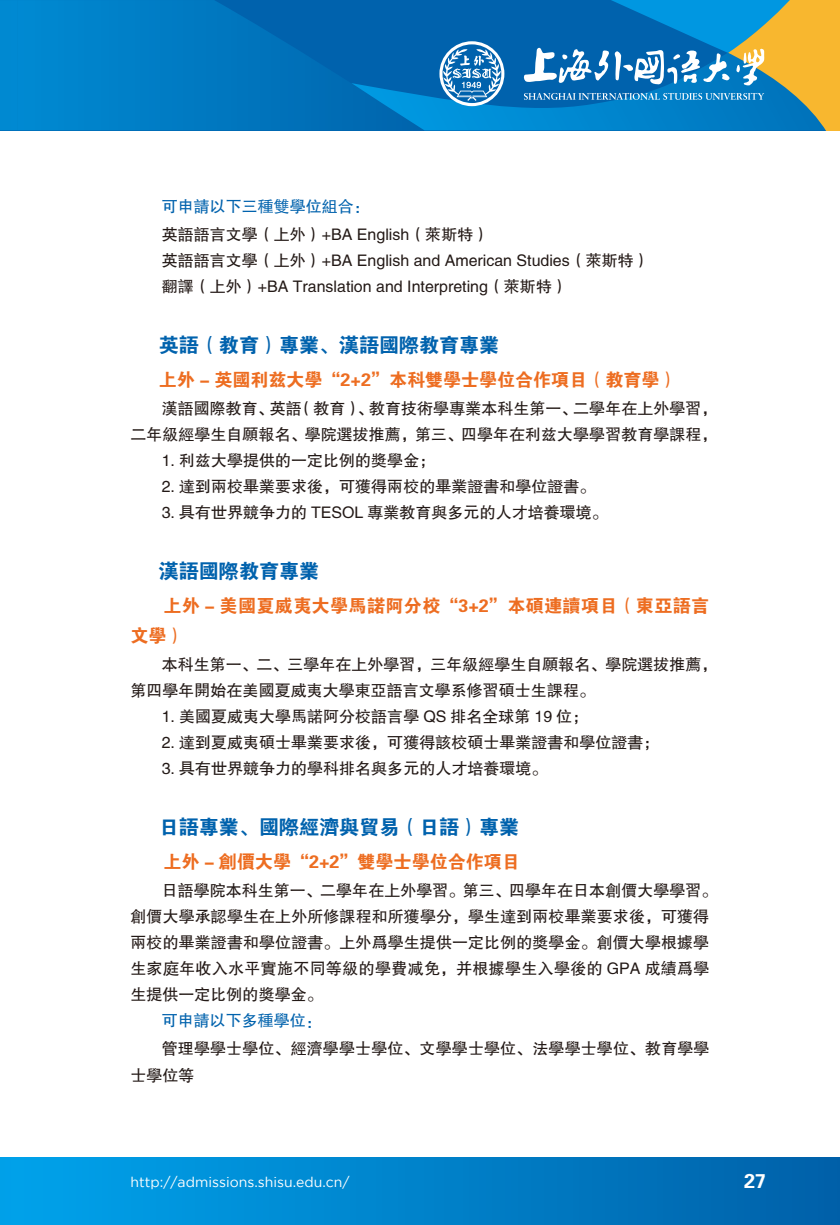
<style>
.page{position:relative;width:840px;height:1225px;background:#fff}
.page>*{position:absolute;margin:0;border:0;box-sizing:border-box;transform-origin:0 0}
.t1{font:20px "FZDHTFW GB1 0";color:#0062ad}
.t2{font:20px "FZDHTJW GB1 0";color:#fff}
.t3{font:18px "FZDHTFW GB1 0";color:#ed6d21}
.t4{font:18px/30px "FZDHTFW GB1 0";letter-spacing:.025em;color:#ed6d21}
.t5{font:16px/26px "FZHTFW GB1 0";color:#231916}
.t6{font:16px "FZHTFW GB1 0";color:#0062ad}
.t7{font:14px "Gotham";color:#fff}
.s1{font-family:"FZHTJW GB1 0"}
</style>
<div class="page">
<div style="left:0;top:1157px;width:17px;height:68px;background:#00a0e9"></div>
<div style="left:17px;top:1157px;width:822px;height:68px;background:linear-gradient(to right,#00a3eb,#0060a9)"></div>
<div style="left:0;top:0;width:17px;height:130px;background:#0089d1"></div>
<svg style="left:17px;top:0;width:314px;height:130px;background:#007ac2"></svg>
<svg style="left:331px;top:0;width:508px;height:130px;background:#2f82ae"></svg>
<p class="t6" style="left:162px;top:198px;width:209px">可申请以下三种双学位组合<span class="s1">：</span></p>
<p class="t5" style="left:162px;top:222px;width:329px">英语语言文学（上外）+BA English（莱斯特）</p>
<p class="t5" style="left:162px;top:248px;width:489px">英语语言文学（上外）+BA English and American Studies（莱斯特）</p>
<p class="t5" style="left:162px;top:274px;width:407px">翻译（上外）+BA Translation and Interpreting（莱斯特）</p>
<p class="t1" style="left:159px;top:334px;width:341px">英语（教育）专业、汉语国际教育专业</p>
<p class="t3" style="left:159px;top:370px;width:519px">上外 - 英国利兹大学“2+2”本科双学士学位合作项目（教育学）</p>
<p class="t5" style="left:130px;top:396px;width:588px;text-align:right">汉语国际教育、英语（教育）、教育技术学专业本科生第一、二学年在上外学习，<br>二年级经学生自愿报名、学院选拔推荐，第三、四学年在利兹大学学习教育学课程，</p>
<p class="t5" style="left:162px;top:448px;width:275px">1. 利兹大学提供的一定比例的奖学金；</p>
<p class="t5" style="left:162px;top:474px;width:435px">2. 达到两校毕业要求后，可获得两校的毕业证书和学位证书。</p>
<p class="t5" style="left:162px;top:500px;width:447px">3. 具有世界竞争力的 TESOL 专业教育与多元的人才培养环境。</p>
<p class="t1" style="left:159px;top:560px;width:161px">汉语国际教育专业</p>
<p class="t4" style="left:130px;top:591px;width:580px;text-indent:33px">上外 - 美国夏威夷大学马诺阿分校“3+2”本硕连读项目（东亚语言文学）</p>
<p class="t5" style="left:130px;top:652px;width:588px;text-indent:31px">本科生第一、二、三学年在上外学习，三年级经学生自愿报名、学院选拔推荐，第四学年开始在美国夏威夷大学东亚语言文学系修习硕士生课程。</p>
<p class="t5" style="left:162px;top:704px;width:428px">1. 美国夏威夷大学马诺阿分校语言学 QS 排名全球第 19 位；</p>
<p class="t5" style="left:162px;top:730px;width:499px">2. 达到夏威夷硕士毕业要求后，可获得该校硕士毕业证书和学位证书；</p>
<p class="t5" style="left:162px;top:756px;width:387px">3. 具有世界竞争力的学科排名与多元的人才培养环境。</p>
<p class="t1" style="left:159px;top:816px;width:362px">日语专业、国际经济与贸易（日语）专业</p>
<p class="t3" style="left:163px;top:852px;width:357px">上外 - 创价大学“2+2”双学士学位合作项目</p>
<p class="t5" style="left:130px;top:878px;width:588px;text-indent:31px">日语学院本科生第一、二学年在上外学习。第三、四学年在日本创价大学学习。创价大学承认学生在上外所修课程和所获学分，学生达到两校毕业要求后，可获得两校的毕业证书和学位证书。上外为学生提供一定比例的奖学金。创价大学根据学生家庭年收入水平实施不同等级的学费减免，并根据学生入学后的 GPA 成绩为学生提供一定比例的奖学金。</p>
<p class="t6" style="left:162px;top:1012px;width:161px">可申请以下多种学位<span class="s1">：</span></p>
<p class="t5" style="left:130px;top:1035px;width:580px;line-height:27px;text-indent:31px">管理学学士学位、经济学学士学位、文学学士学位、法学学士学位、教育学学士学位等</p>
<p class="t7" style="left:130px;top:1174px;width:220px">http://admissions.shisu.edu.cn/</p>
<p class="t2" style="left:743px;top:1169px;width:24px">27</p>
</div>
